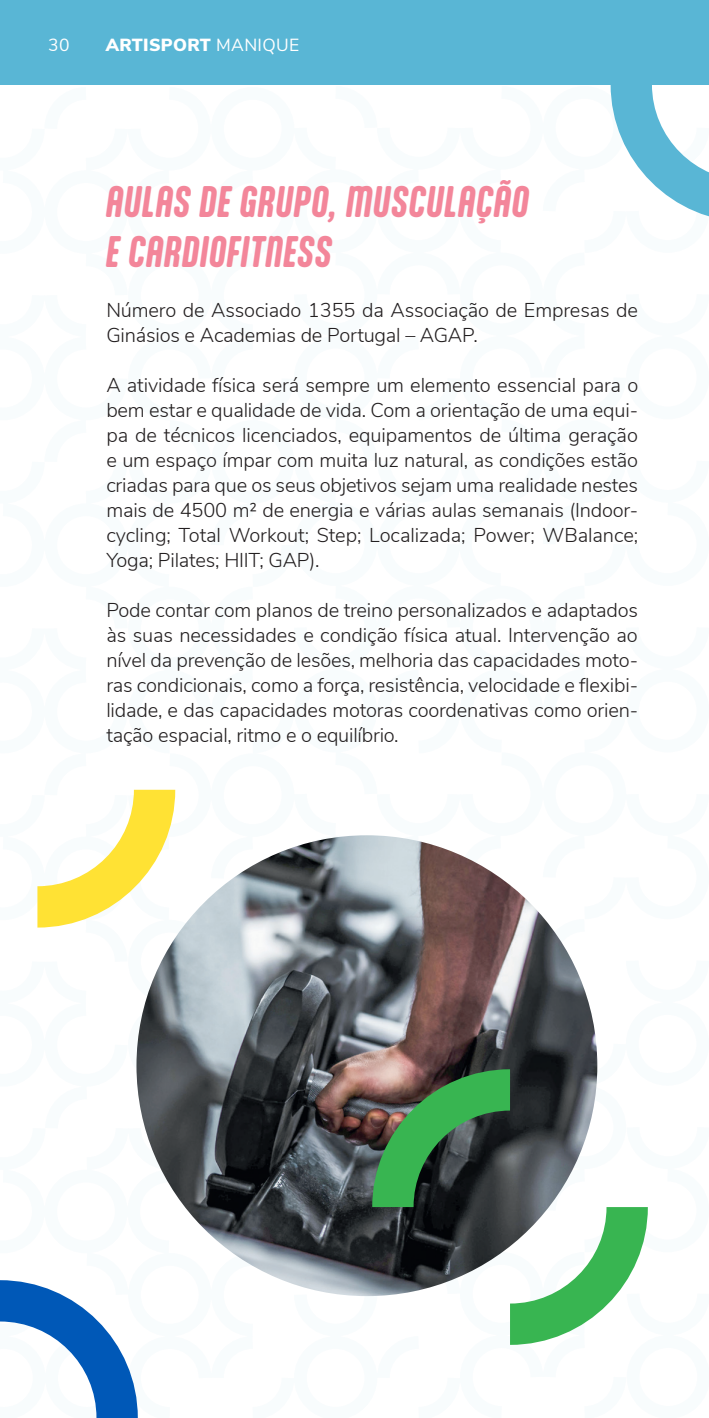
<style>
.page{position:relative;width:709px;height:1418px;background:#fff}
.page>*{position:absolute;margin:0;border:0;box-sizing:border-box;transform-origin:0 0}
.H1_1_subtitulo_atividade{font:italic 700 37.5px "Aptly";letter-spacing:.01em;color:#f3869a}
.T1_texto_corrido_PRETO{font:300 20px/25px "Nunito Sans";letter-spacing:-.01em;color:#231f20;text-align:justify}
.t1{font:900 17.5px "Nunito Sans";letter-spacing:.02em;color:#fff}
.t2{font:17.5px "Nunito Sans";color:#fff}
.s1{font-weight:400}
</style>
<div class="page">
<div style="left:0;top:0;width:709px;height:85px;background:#59b6d5"></div>
<img style="left:136px;top:835px;width:461px;height:461px;border-radius:230px">
<svg style="left:0;top:1280px;width:138px;height:137px"></svg>
<svg style="left:37px;top:789px;width:138px;height:138px"></svg>
<svg style="left:372px;top:1069px;width:276px;height:275px"></svg>
<svg style="left:610px;top:85px;width:99px;height:132px"></svg>
<p class="t2" style="left:48px;top:33px;width:23px">30</p>
<p class="t1" style="left:106px;top:32px;width:195px">ARTISPORT <span class="s1">MANIQUE</span></p>
<p class="H1_1_subtitulo_atividade" style="left:106px;top:178px;width:424px">AULAS DE GRUPO, MUSCULAÇÃO</p>
<p class="H1_1_subtitulo_atividade" style="left:106px;top:228px;width:228px">E CARDIOFITNESS</p>
<p class="T1_texto_corrido_PRETO" style="left:106px;top:296px;width:533px">Número de Associado 1355 da Associação de Empresas de<br>Ginásios e Academias de Portugal – AGAP.</p>
<p class="T1_texto_corrido_PRETO" style="left:106px;top:371px;width:533px">A atividade física será sempre um elemento essencial para o bem estar e qualidade de vida. Com a orientação de uma equi&shy;pa de técnicos licenciados, equipamentos de última geração e um espaço ímpar com muita luz natural, as condições estão criadas para que os seus objetivos sejam uma realidade nestes mais de 4500 m² de energia e várias aulas semanais (Indoor&shy;cycling; Total Workout; Step; Localizada; Power; WBalance; Yoga; Pilates; HIIT; GAP).</p>
<p class="T1_texto_corrido_PRETO" style="left:106px;top:596px;width:533px">Pode contar com planos de treino personalizados e adaptados às suas necessidades e condição física atual. Intervenção ao nível da prevenção de lesões, melhoria das capacidades moto&shy;ras condicionais, como a força, resistência, velocidade e flexibi&shy;lidade, e das capacidades motoras coordenativas como orien&shy;tação espacial, ritmo e o equilíbrio.</p>
</div>
